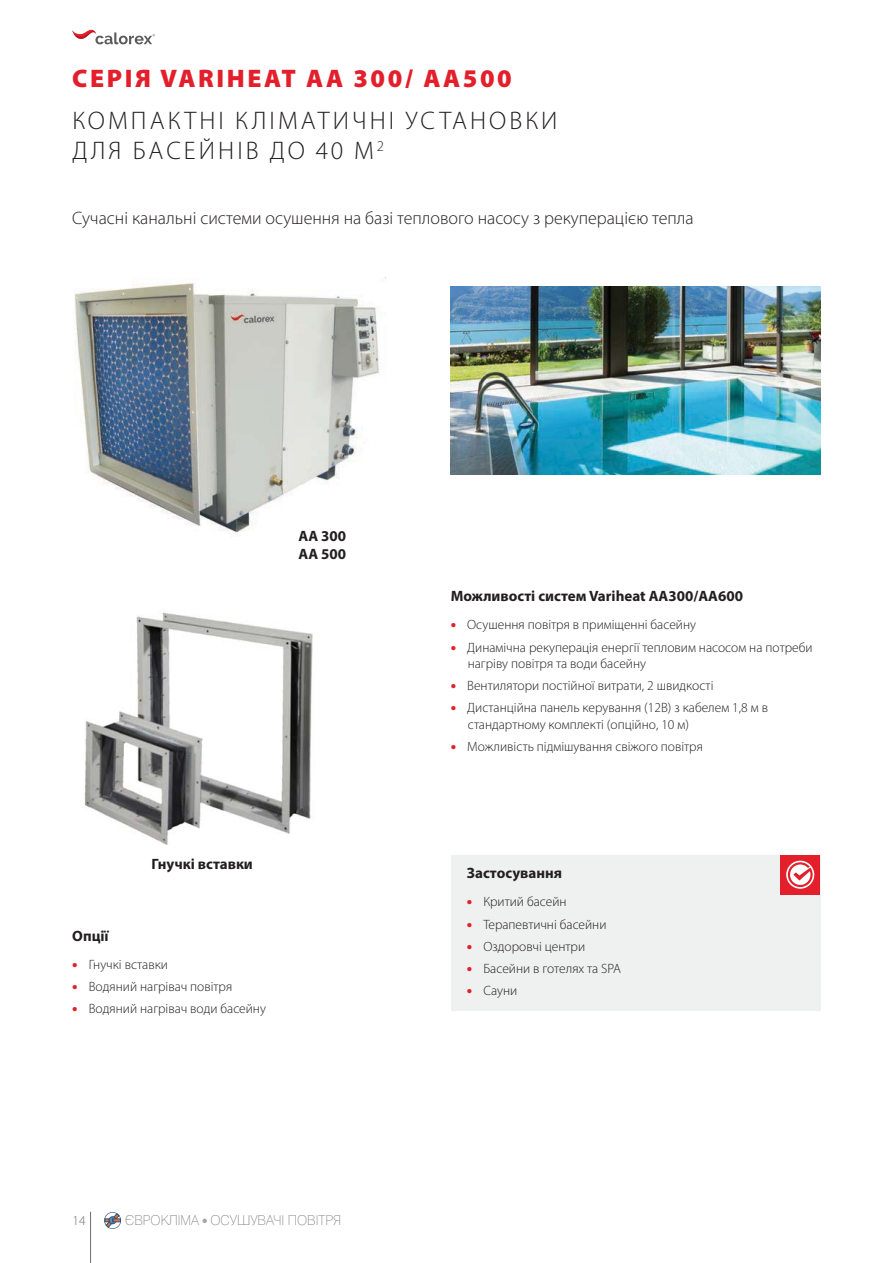
<style>
.page{position:relative;width:893px;height:1263px;background:#fff}
.page>*{position:absolute;margin:0;border:0;box-sizing:border-box;transform-origin:0 0}
.t1{font:300 25.5px/30.6px "Myriad Pro";letter-spacing:.12em;color:#231f20}
.t2{font:900 25.5px "Myriad Pro";letter-spacing:.1em;color:#e31f2b}
.t3{font:300 18px "Myriad Pro";color:#231f20}
.t4{font:700 15px/18px "Myriad Pro";color:#231f20}
.t5{font:300 13.5px/16.2px "Myriad Pro";color:#231f20}
.t6{font:13.5px "Helios Thin C";color:#6d6e70}
.t7{font:300 13.5px "Myriad Pro";color:#6d6e70}
.s1{font-weight:900;font-size:15px;color:#e31f2b}
</style>
<div class="page">
<svg style="left:72px;top:30px;width:83px;height:14px"></svg>
<svg style="left:202px;top:1218px;width:5px;height:5px"></svg>
<svg style="left:104px;top:1212px;width:17px;height:17px"></svg>
<hr style="left:90px;top:1212px;width:1px;height:51px;background:#6d6e70">
<img style="left:74px;top:282px;width:305px;height:251px">
<img style="left:84px;top:612px;width:229px;height:232px">
<div style="left:451px;top:855px;width:370px;height:155px;background:#eff0f0"></div>
<img style="left:451px;top:287px;width:369px;height:187px">
<div style="left:780px;top:855px;width:40px;height:40px;background:#e31f2b"></div>
<svg style="left:786px;top:861px;width:28px;height:28px"></svg>
<h1 class="t2" style="left:72px;top:62px;width:441px">СЕРІЯ VARIHEAT АА 300/ АА500</h1>
<h1 class="t1" style="left:73px;top:105px;width:486px">КОМПАКТНІ КЛІМАТИЧНІ УСТАНОВКИ<br>ДЛЯ БАСЕЙНІВ ДО 40 М<sup>2</sup></h1>
<h2 class="t3" style="left:72px;top:208px;width:623px">Сучасні канальні системи осушення на базі теплового насосу з рекуперацією тепла</h2>
<p class="t4" style="left:299px;top:526px;width:49px">АА 300<br>АА 500</p>
<p class="t4" style="left:152px;top:854px;width:103px">Гнучкі вставки</p>
<p class="t4" style="left:72px;top:926px;width:38px">Опції</p>
<p class="t5" style="left:72px;top:956px;width:97px"><span class="s1">•</span> Гнучкі вставки</p>
<p class="t5" style="left:72px;top:979px;width:162px"><span class="s1">•</span> Водяний нагрівач повітря</p>
<p class="t5" style="left:72px;top:1001px;width:195px"><span class="s1">•</span> Водяний нагрівач води басейну</p>
<p class="t7" style="left:72px;top:1213px;width:15px">14</p>
<p class="t6" style="left:125px;top:1213px;width:218px">ЄВРОКЛIМА ОСУШУВАЧI ПОВIТРЯ</p>
<p class="t4" style="left:451px;top:587px;width:294px">Можливості систем Variheat АА300/АА600</p>
<p class="t5" style="left:451px;top:617px;width:247px"><span class="s1">•</span> Осушення повітря в приміщенні басейну</p>
<p class="t5" style="left:468px;top:639px;width:346px;text-indent:-17px"><span class="s1">•</span> Динамічна рекуперація енергії тепловим насосом на потреби нагріву повітря та води басейну</p>
<p class="t5" style="left:451px;top:678px;width:264px"><span class="s1">•</span> Вентилятори постійної витрати, 2 швидкості</p>
<p class="t5" style="left:468px;top:700px;width:302px;text-indent:-17px"><span class="s1">•</span> Дистанційна панель керування (12В) з кабелем 1,8 м в стандартному комплекті (опційно, 10 м)</p>
<p class="t5" style="left:451px;top:738px;width:254px"><span class="s1">•</span> Можливість підмішування свіжого повітря</p>
<p class="t4" style="left:467px;top:864px;width:97px">Застосування</p>
<p class="t5" style="left:467px;top:894px;width:101px"><span class="s1">•</span> Критий басейн</p>
<p class="t5" style="left:467px;top:916px;width:141px"><span class="s1">•</span> Терапевтичні басейни</p>
<p class="t5" style="left:467px;top:938px;width:120px"><span class="s1">•</span> Оздоровчі центри</p>
<p class="t5" style="left:467px;top:961px;width:156px"><span class="s1">•</span> Басейни в готелях та SPA</p>
<p class="t5" style="left:467px;top:983px;width:52px"><span class="s1">•</span> Сауни</p>
</div>
